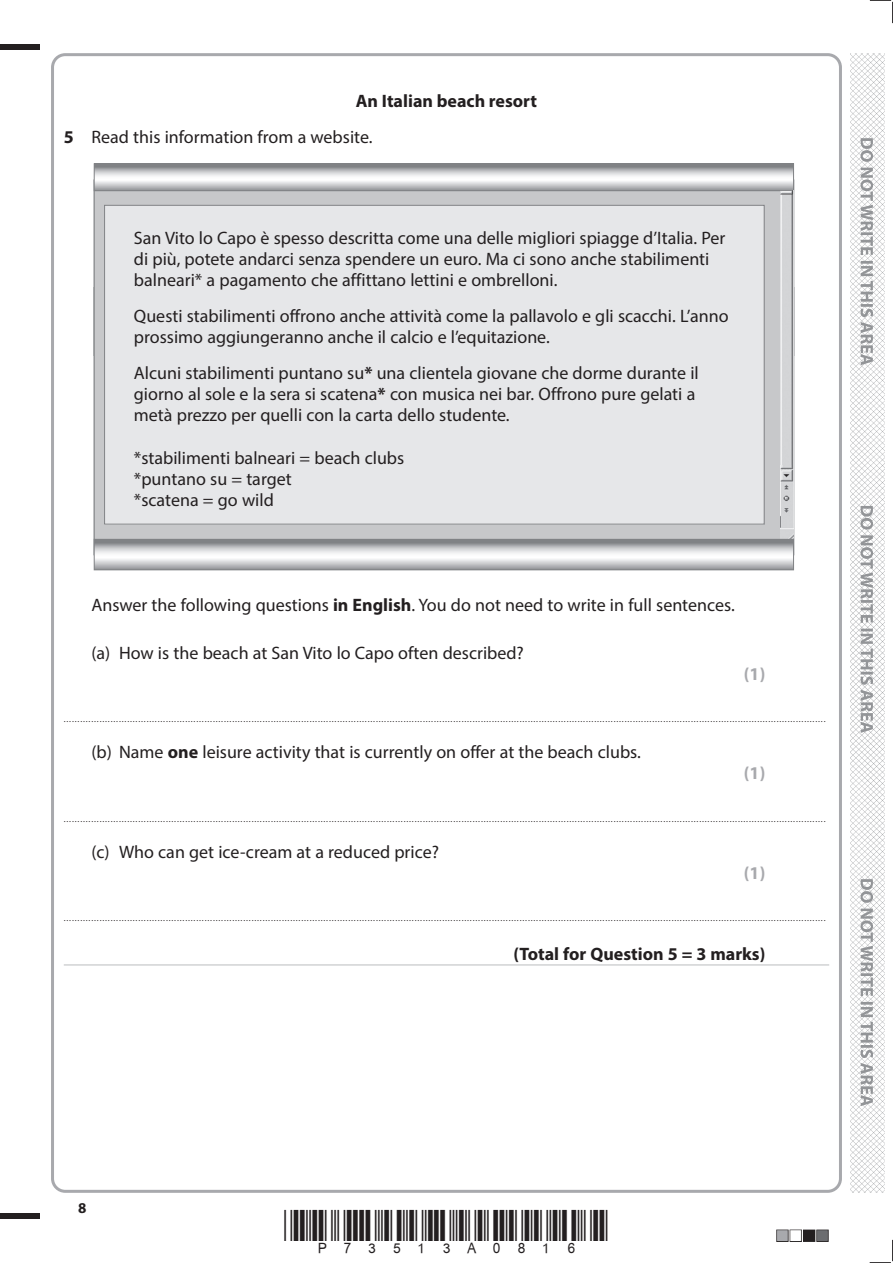
<style>
.page{position:relative;width:893px;height:1263px;background:#fff}
.page>*{position:absolute;margin:0;border:0;box-sizing:border-box;transform-origin:0 0}
.t1{font:18px/21px "Myriad Pro";color:#231f20}
.t2{font:700 18px "Myriad Pro";color:#231f20}
.t3{font:700 18px "Myriad Pro";color:#a8a9ad}
.t4{font:700 15px "Myriad Pro";color:#231f20}
.t5{font:9px "Myriad Pro";color:#231f20}
.s1{font-weight:700}
</style>
<div class="page">
<div style="left:0;top:44px;width:40px;height:5px;background:#231f20"></div>
<div style="left:0;top:1214px;width:40px;height:5px;background:#231f20"></div>
<svg style="left:870px;top:0;width:23px;height:23px"></svg>
<svg style="left:870px;top:1240px;width:23px;height:23px"></svg>
<img style="left:850px;top:53px;width:34px;height:1140px">
<svg style="left:860px;top:138px;width:13px;height:968px"></svg>
<hr style="left:64px;top:964px;width:765px;height:2px;background:#d1d2d4">
<svg style="left:93px;top:179px;width:701px;height:108px;background:#c5c6c8"></svg>
<svg style="left:96px;top:165px;width:696px;height:24px"></svg>
<div style="left:94px;top:163px;width:700px;height:28px;border:1px solid #808285"></div>
<img style="left:781px;top:191px;width:12px;height:96px">
<div style="left:104px;top:205px;width:661px;height:82px;background:#e6e7e9"></div>
<svg style="left:93px;top:287px;width:701px;height:268px;background:#c4c5c7"></svg>
<img style="left:781px;top:462px;width:12px;height:77px">
<img style="left:781px;top:459px;width:12px;height:3px">
<img style="left:781px;top:375px;width:12px;height:84px">
<img style="left:781px;top:287px;width:12px;height:88px">
<svg style="left:96px;top:541px;width:696px;height:27px"></svg>
<div style="left:94px;top:539px;width:700px;height:31px;border:1px solid #808285"></div>
<div style="left:104px;top:287px;width:661px;height:237px;background:#e6e7e9"></div>
<h1 class="t1" style="left:64px;top:83px;width:475px;line-height:36px;text-indent:292px"><span class="s1">An Italian beach resort<br>5</span> Read this information from a website.</h1>
<h1 class="t1" style="left:134px;top:227px;width:593px">San Vito lo Capo è spesso descritta come una delle migliori spiagge d’Italia. Per di più, potete andarci senza spendere un euro. Ma ci sono anche stabilimenti balneari* a pagamento che affittano lettini e ombrelloni.</h1>
<h1 class="t1" style="left:134px;top:305px;width:596px">Questi stabilimenti offrono anche attività come la pallavolo e gli scacchi. L’anno prossimo aggiungeranno anche il calcio e l’equitazione.</h1>
<h1 class="t1" style="left:134px;top:362px;width:566px">Alcuni stabilimenti puntano su<span class="s1">*</span> una clientela giovane che dorme durante il giorno al sole e la sera si scatena<span class="s1">*</span> con musica nei bar. Offrono pure gelati a metà prezzo per quelli con la carta dello studente.</h1>
<h1 class="t1" style="left:134px;top:447px;width:272px">*stabilimenti balneari = beach clubs *puntano su = target<br>*scatena = go wild</h1>
<h1 class="t1" style="left:91px;top:594px;width:645px">Answer the following questions <span class="s1">in English</span>. You do not need to write in full sentences.</h1>
<h1 class="t1" style="left:91px;top:642px;width:434px">(a) How is the beach at San Vito lo Capo often described?</h1>
<h1 class="t3" style="left:744px;top:662px;width:23px">(1)</h1>
<p class="t5" style="left:64px;top:714px;width:763px">....................................................................................................................................................................................................................................................................................</p>
<h1 class="t1" style="left:91px;top:742px;width:551px">(b) Name <span class="s1">one</span> leisure activity that is currently on offer at the beach clubs.</h1>
<h1 class="t3" style="left:744px;top:762px;width:23px">(1)</h1>
<p class="t5" style="left:64px;top:813px;width:763px">....................................................................................................................................................................................................................................................................................</p>
<h1 class="t1" style="left:91px;top:841px;width:349px">(c) Who can get ice-cream at a reduced price?</h1>
<h1 class="t3" style="left:744px;top:861px;width:23px">(1)</h1>
<p class="t5" style="left:64px;top:912px;width:763px">....................................................................................................................................................................................................................................................................................</p>
<h1 class="t2" style="left:513px;top:942px;width:254px">(Total for Question 5 = 3 marks)</h1>
<h2 class="t4" style="left:78px;top:1198px;width:10px">8</h2>
</div>
